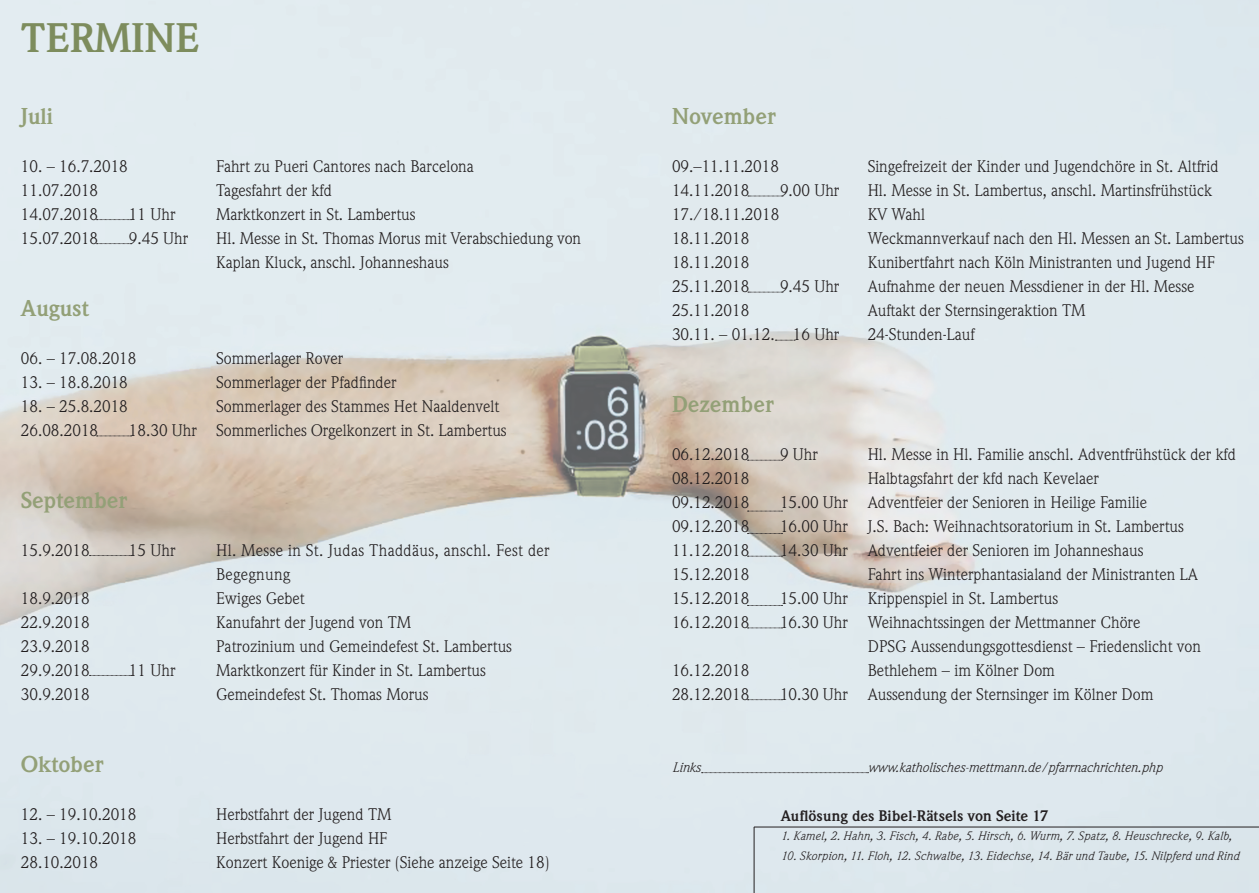
<style>
.page{position:relative;width:1259px;height:893px;background:#fff}
.page>*{position:absolute;margin:0;border:0;box-sizing:border-box;transform-origin:0 0}
.t1{font:700 40.5px "Weidemann";color:#7d8c5d}
.t2{font:700 22.5px "Weidemann";color:#93a077}
.t3{font:16.5px/24px "Weidemann";color:#231f20}
.t4{font:700 15px "Weidemann";letter-spacing:.005em;color:#231f20}
.t5{font:italic 13.5px "Weidemann";color:#231f20}
.t6{font:italic 12px "Weidemann";letter-spacing:.015em;color:#231f20}
</style>
<div class="page">
<img style="left:0;top:0;width:1258px;height:893px">
<svg style="left:97px;top:243px;width:35px;height:1px"></svg>
<svg style="left:97px;top:219px;width:35px;height:1px"></svg>
<svg style="left:97px;top:436px;width:35px;height:1px"></svg>
<svg style="left:89px;top:555px;width:43px;height:1px"></svg>
<svg style="left:89px;top:675px;width:43px;height:1px"></svg>
<svg style="left:748px;top:292px;width:35px;height:1px"></svg>
<svg style="left:748px;top:196px;width:35px;height:1px"></svg>
<svg style="left:775px;top:340px;width:20px;height:1px"></svg>
<svg style="left:747px;top:460px;width:35px;height:1px"></svg>
<svg style="left:747px;top:511px;width:35px;height:1px"></svg>
<svg style="left:747px;top:533px;width:35px;height:1px"></svg>
<svg style="left:747px;top:556px;width:35px;height:1px"></svg>
<svg style="left:747px;top:605px;width:35px;height:1px"></svg>
<svg style="left:747px;top:628px;width:35px;height:1px"></svg>
<svg style="left:747px;top:699px;width:35px;height:1px"></svg>
<svg style="left:701px;top:772px;width:167px;height:1px"></svg>
<hr style="left:754px;top:827px;width:505px;height:1px;background:#231f20">
<hr style="left:754px;top:827px;width:1px;height:66px;background:#231f20">
<h1 class="t1" style="left:21px;top:14px;width:180px">Termine</h1>
<h2 class="t2" style="left:21px;top:103px;width:34px">Juli</h2>
<p class="t3" style="left:21px;top:154px;width:108px">10. – 16.7.2018<br>11.07.2018<br>14.07.2018</p>
<p class="t3" style="left:129px;top:202px;width:48px">11 Uhr</p>
<p class="t3" style="left:21px;top:226px;width:79px">15.07.2018</p>
<p class="t3" style="left:129px;top:226px;width:61px">9.45 Uhr</p>
<h2 class="t2" style="left:21px;top:295px;width:69px">August</h2>
<p class="t3" style="left:21px;top:346px;width:117px">06. – 17.08.2018</p>
<p class="t3" style="left:21px;top:370px;width:108px">13. – 18.8.2018</p>
<p class="t3" style="left:21px;top:394px;width:108px">18. – 25.8.2018<br>26.08.2018</p>
<p class="t3" style="left:129px;top:418px;width:69px">18.30 Uhr</p>
<p class="t3" style="left:216px;top:154px;width:367px">Fahrt zu Pueri Cantores nach Barcelona<br>Tagesfahrt der kfd<br>Marktkonzert in St. Lambertus<br>Hl. Messe in St. Thomas Morus mit Verabschiedung von Kaplan Kluck, anschl. Johanneshaus</p>
<p class="t3" style="left:216px;top:346px;width:292px">Sommerlager Rover<br>Sommerlager der Pfadfinder<br>Sommerlager des Stammes Het Naaldenvelt Sommerliches Orgelkonzert in St. Lambertus</p>
<h2 class="t2" style="left:21px;top:487px;width:108px">September</h2>
<p class="t3" style="left:21px;top:538px;width:70px">15.9.2018</p>
<p class="t3" style="left:129px;top:538px;width:48px">15 Uhr</p>
<p class="t3" style="left:21px;top:586px;width:70px;text-align:justify">18.9.2018<br>22.9.2018<br>23.9.2018<br>29.9.2018</p>
<p class="t3" style="left:129px;top:658px;width:48px">11 Uhr</p>
<p class="t3" style="left:21px;top:682px;width:70px">30.9.2018</p>
<p class="t3" style="left:216px;top:538px;width:335px">Hl. Messe in St. Judas Thaddäus, anschl. Fest der<br>Begegnung<br>Ewiges Gebet<br>Kanufahrt der Jugend von TM<br>Patrozinium und Gemeindefest St. Lambertus<br>Marktkonzert für Kinder in St. Lambertus<br>Gemeindefest St. Thomas Morus</p>
<h2 class="t2" style="left:21px;top:751px;width:84px">Oktober</h2>
<p class="t3" style="left:21px;top:802px;width:117px">12. – 19.10.2018</p>
<p class="t3" style="left:21px;top:826px;width:117px">13. – 19.10.2018<br>28.10.2018</p>
<p class="t3" style="left:216px;top:802px;width:335px">Herbstfahrt der Jugend TM<br>Herbstfahrt der Jugend HF<br>Konzert Koenige &amp; Priester (Siehe anzeige Seite 18)</p>
<h2 class="t2" style="left:672px;top:103px;width:105px">November</h2>
<p class="t3" style="left:672px;top:154px;width:108px">09.–11.11.2018<br>14.11.2018</p>
<p class="t3" style="left:780px;top:178px;width:61px">9.00 Uhr</p>
<p class="t3" style="left:672px;top:202px;width:109px">17./18.11.2018<br>18.11.2018<br>18.11.2018<br>25.11.2018</p>
<p class="t3" style="left:780px;top:274px;width:61px">9.45 Uhr</p>
<p class="t3" style="left:672px;top:298px;width:169px">25.11.2018<br>30.11. – 01.12. 16 Uhr</p>
<p class="t3" style="left:867px;top:154px;width:378px">Singefreizeit der Kinder und Jugendchöre in St. Altfrid<br>Hl. Messe in St. Lambertus, anschl. Martinsfrühstück<br>KV Wahl<br>Weckmannverkauf nach den Hl. Messen an St. Lambertus Kunibertfahrt nach Köln Ministranten und Jugend HF Aufnahme der neuen Messdiener in der Hl. Messe Auftakt der Sternsingeraktion TM<br>24-Stunden-Lauf</p>
<h2 class="t2" style="left:672px;top:391px;width:103px">Dezember</h2>
<p class="t3" style="left:672px;top:442px;width:79px">06.12.2018</p>
<p class="t3" style="left:780px;top:442px;width:39px">9 Uhr</p>
<p class="t3" style="left:672px;top:466px;width:79px">08.12.2018<br>09.12.2018</p>
<p class="t3" style="left:780px;top:490px;width:69px">15.00 Uhr</p>
<p class="t3" style="left:672px;top:514px;width:79px">09.12.2018</p>
<p class="t3" style="left:780px;top:514px;width:69px">16.00 Uhr</p>
<p class="t3" style="left:672px;top:538px;width:79px">11.12.2018</p>
<p class="t3" style="left:780px;top:538px;width:69px">14.30 Uhr</p>
<p class="t3" style="left:672px;top:562px;width:79px">15.12.2018<br>15.12.2018</p>
<p class="t3" style="left:780px;top:586px;width:69px">15.00 Uhr</p>
<p class="t3" style="left:672px;top:610px;width:79px">16.12.2018</p>
<p class="t3" style="left:780px;top:610px;width:69px">16.30 Uhr</p>
<p class="t3" style="left:672px;top:658px;width:79px">16.12.2018<br>28.12.2018</p>
<p class="t3" style="left:780px;top:682px;width:69px">10.30 Uhr</p>
<p class="t3" style="left:867px;top:442px;width:370px">Hl. Messe in Hl. Familie anschl. Adventfrühstück der kfd Halbtagsfahrt der kfd nach Kevelaer<br>Adventfeier der Senioren in Heilige Familie<br>J.S. Bach: Weihnachtsoratorium in St. Lambertus Adventfeier der Senioren im Johanneshaus<br>Fahrt ins Winterphantasialand der Ministranten LA Krippenspiel in St. Lambertus<br>Weihnachtssingen der Mettmanner Chöre<br>DPSG</p>
<p class="t3" style="left:867px;top:634px;width:335px;text-indent:43px">Aussendungsgottesdienst – Friedenslicht von<br>Bethlehem – im Kölner Dom<br>Aussendung der Sternsinger im Kölner Dom</p>
<p class="t5" style="left:672px;top:759px;width:30px">Links</p>
<p class="t5" style="left:867px;top:759px;width:296px">www.katholisches-mettmann.de/pfarrnachrichten.php</p>
<p class="t4" style="left:781px;top:807px;width:269px">Auflösung des Bibel-Rätsels von Seite 17</p>
<p class="t6" style="left:781px;top:829px;width:452px">1. Kamel, 2. Hahn, 3. Fisch, 4. Rabe, 5. Hirsch, 6. Wurm, 7. Spatz, 8. Heuschrecke, 9. Kalb,</p>
<p class="t6" style="left:781px;top:848px;width:459px">10. Skorpion, 11. Floh, 12. Schwalbe, 13. Eidechse, 14. Bär und Taube, 15. Nilpferd und Rind</p>
</div>
